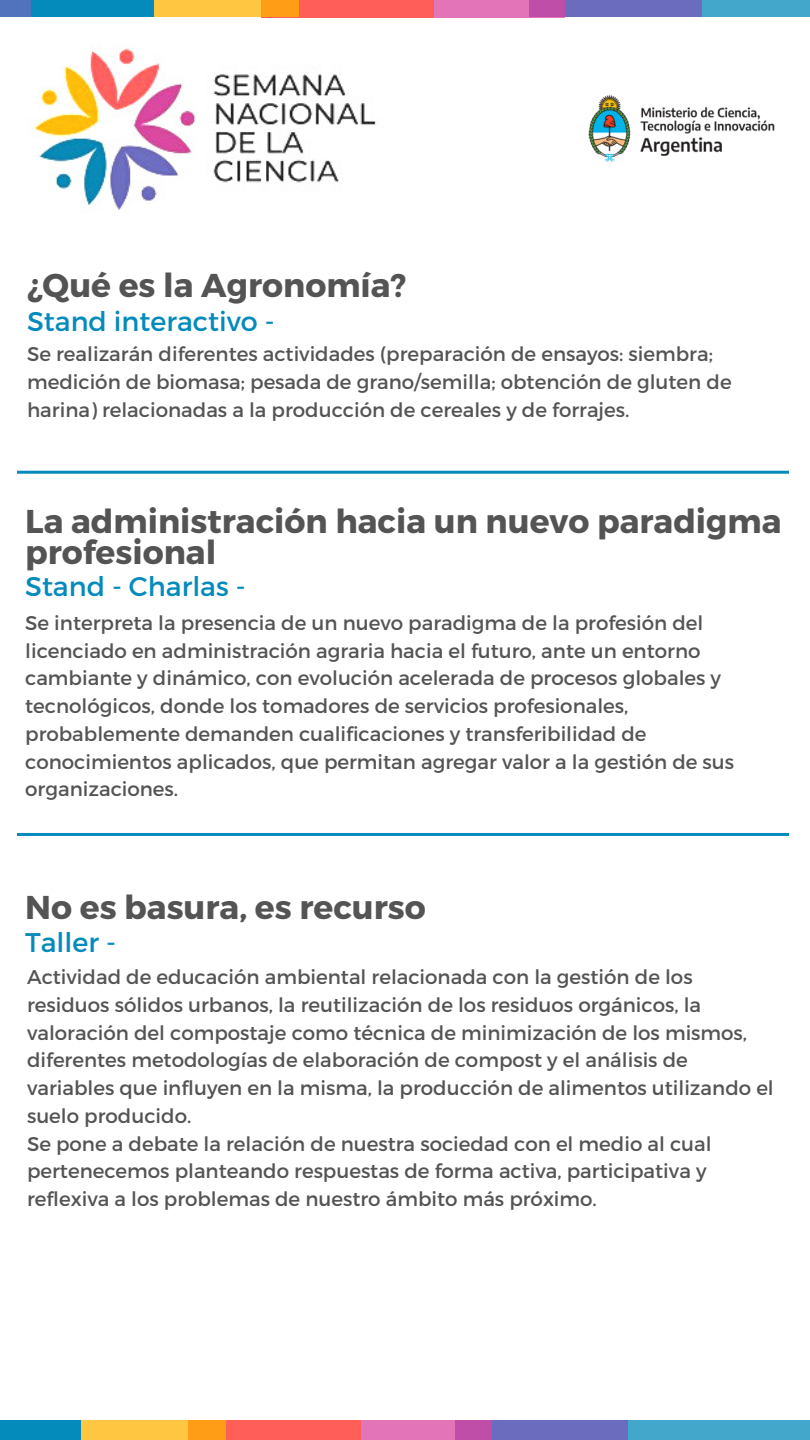
<style>
.page{position:relative;width:810px;height:1440px;background:#fff}
.page>*{position:absolute;margin:0;border:0;box-sizing:border-box;transform-origin:0 0}
.t1{font:700 33px/31.5px "Montserrat";color:#545454}
.t2{font:27px "Montserrat";color:#048abb}
.t3{font:19.8px/27.8px "Montserrat";color:#545454}
</style>
<div class="page">
<img style="left:28px;top:48px;width:348px;height:162px">
<img style="left:588px;top:95px;width:187px;height:67px">
<div style="left:677px;top:0;width:133px;height:17px;background:#43a7cc"></div>
<div style="left:529px;top:0;width:173px;height:17px;background:#6c6cbe"></div>
<svg style="left:434px;top:0;width:131px;height:17px;background:#d969b3"></svg>
<div style="left:261px;top:0;width:173px;height:17px;background:#ff5e59"></div>
<svg style="left:154px;top:0;width:145px;height:17px;background:#ffbb35"></svg>
<div style="left:0;top:0;width:154px;height:17px;background:#048abb"></div>
<div style="left:0;top:0;width:30px;height:17px;background:#5173bd"></div>
<div style="left:603px;top:1420px;width:207px;height:20px;background:#43a7cc"></div>
<div style="left:455px;top:1420px;width:173px;height:20px;background:#6c6cbe"></div>
<svg style="left:360px;top:1420px;width:131px;height:20px;background:#d969b2"></svg>
<div style="left:188px;top:1420px;width:172px;height:20px;background:#ff5e59"></div>
<svg style="left:81px;top:1420px;width:144px;height:20px;background:#ffbb35"></svg>
<div style="left:0;top:1420px;width:81px;height:20px;background:#048abb"></div>
<svg style="left:17px;top:471px;width:772px;height:365px"></svg>
<h1 class="t1" style="left:27px;top:267px;width:381px">¿Qué es la Agronomía?</h1>
<h2 class="t2" style="left:27px;top:304px;width:249px">Stand interactivo -</h2>
<p class="t3" style="left:27px;top:339px;width:706px">Se realizarán diferentes actividades (preparación de ensayos: siembra; medición de biomasa; pesada de grano/semilla; obtención de gluten de harina) relacionadas a la producción de cereales y de forrajes.</p>
<h1 class="t1" style="left:25px;top:504px;width:758px">La administración hacia un nuevo paradigma profesional</h1>
<h2 class="t2" style="left:25px;top:569px;width:222px">Stand - Charlas -</h2>
<p class="t3" style="left:25px;top:608px;width:710px">Se interpreta la presencia de un nuevo paradigma de la profesión del licenciado en administración agraria hacia el futuro, ante un entorno cambiante y dinámico, con evolución acelerada de procesos globales y tecnológicos, donde los tomadores de servicios profesionales, probablemente demanden cualificaciones y transferibilidad de conocimientos aplicados, que permitan agregar valor a la gestión de sus organizaciones.</p>
<h1 class="t1" style="left:25px;top:889px;width:402px">No es basura, es recurso</h1>
<h2 class="t2" style="left:25px;top:924px;width:92px">Taller -</h2>
<p class="t3" style="left:27px;top:962px;width:748px">Actividad de educación ambiental relacionada con la gestión de los residuos sólidos urbanos, la reutilización de los residuos orgánicos, la valoración del compostaje como técnica de minimización de los mismos, diferentes metodologías de elaboración de compost y el análisis de variables que influyen en la misma, la producción de alimentos utilizando el suelo producido.<br>Se pone a debate la relación de nuestra sociedad con el medio al cual pertenecemos planteando respuestas de forma activa, participativa y reflexiva a los problemas de nuestro ámbito más próximo.</p>
</div>
